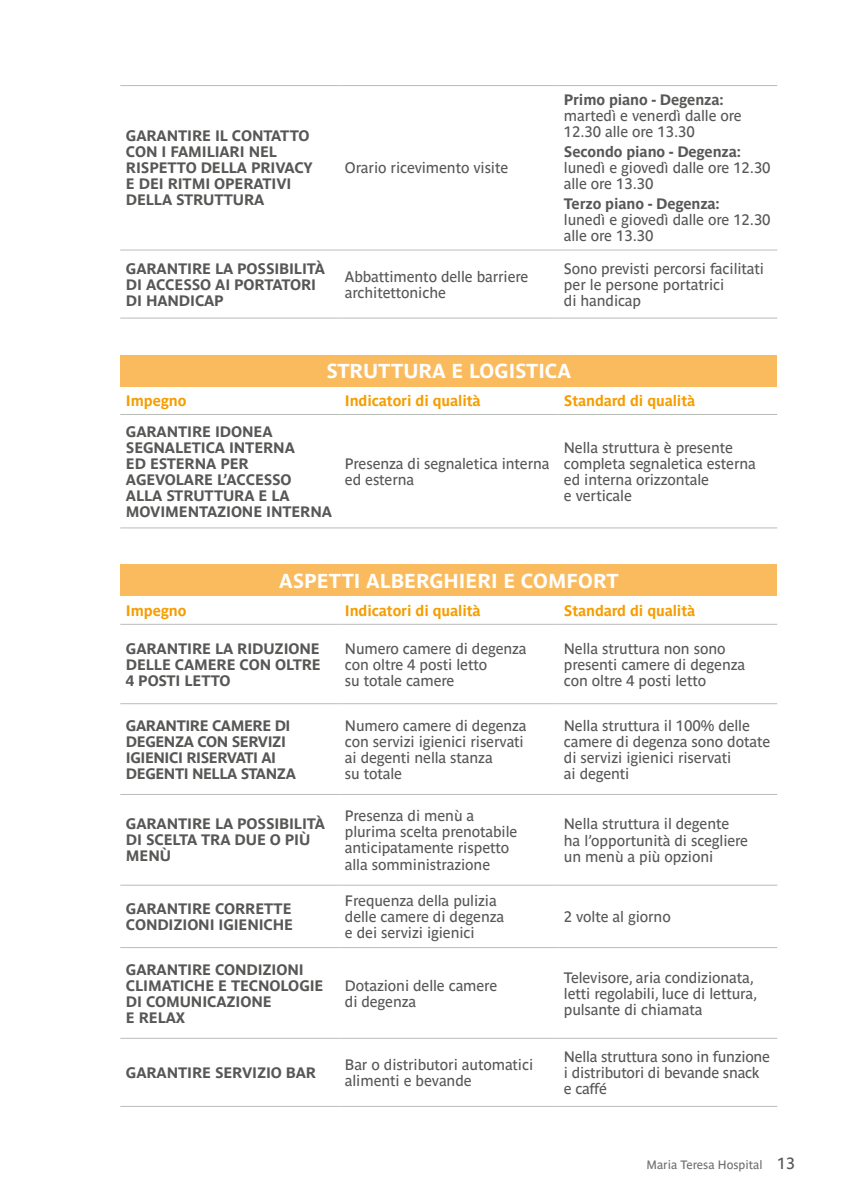
<style>
.page{position:relative;width:851px;height:1191px;background:#fff}
.page>*{position:absolute;margin:0;border:0;box-sizing:border-box;transform-origin:0 0}
.t1{font:700 20px "Parisine Ptf";color:#fff}
.t2{font:15px/16px "Parisine Ptf";letter-spacing:-.01em;color:#575756}
.t3{font:700 15px/16px "Parisine Ptf";letter-spacing:-.01em;color:#575756}
.t4{font:700 15px "Parisine Ptf";letter-spacing:-.01em;color:#f59d00}
.t5{font:700 15px/16px "Parisine Ptf";letter-spacing:-.03em;color:#575756}
.t6{font:12px "Parisine Ptf";color:#70706f}
.s1{font-size:16px;color:#575756}
</style>
<div class="page">
<div style="left:120px;top:565px;width:657px;height:31px;background:#fabb5e"></div>
<hr style="left:120px;top:624px;width:219px;height:1px;background:#b8beb7">
<hr style="left:339px;top:624px;width:219px;height:1px;background:#b8beb7">
<hr style="left:558px;top:624px;width:219px;height:1px;background:#b8beb7">
<hr style="left:120px;top:703px;width:219px;height:1px;background:#b8beb7">
<hr style="left:339px;top:703px;width:219px;height:1px;background:#b8beb7">
<hr style="left:558px;top:703px;width:219px;height:1px;background:#b8beb7">
<hr style="left:120px;top:794px;width:219px;height:1px;background:#b8beb7">
<hr style="left:339px;top:794px;width:219px;height:1px;background:#b8beb7">
<hr style="left:558px;top:794px;width:219px;height:1px;background:#b8beb7">
<hr style="left:120px;top:884px;width:219px;height:1px;background:#b8beb7">
<hr style="left:339px;top:884px;width:219px;height:1px;background:#b8beb7">
<hr style="left:558px;top:884px;width:219px;height:1px;background:#b8beb7">
<hr style="left:120px;top:947px;width:219px;height:1px;background:#b8beb7">
<hr style="left:339px;top:947px;width:219px;height:1px;background:#b8beb7">
<hr style="left:558px;top:947px;width:219px;height:1px;background:#b8beb7">
<hr style="left:120px;top:1037px;width:219px;height:1px;background:#b8beb7">
<hr style="left:339px;top:1037px;width:219px;height:1px;background:#b8beb7">
<hr style="left:558px;top:1037px;width:219px;height:1px;background:#b8beb7">
<hr style="left:120px;top:1105px;width:219px;height:1px;background:#b8beb7">
<hr style="left:339px;top:1105px;width:219px;height:1px;background:#b8beb7">
<hr style="left:558px;top:1105px;width:219px;height:1px;background:#b8beb7">
<div style="left:120px;top:355px;width:657px;height:31px;background:#fabb5e"></div>
<hr style="left:120px;top:414px;width:219px;height:1px;background:#b8beb7">
<hr style="left:339px;top:414px;width:219px;height:1px;background:#b8beb7">
<hr style="left:558px;top:414px;width:219px;height:1px;background:#b8beb7">
<hr style="left:120px;top:527px;width:219px;height:1px;background:#b8beb7">
<hr style="left:339px;top:527px;width:219px;height:1px;background:#b8beb7">
<hr style="left:558px;top:527px;width:219px;height:1px;background:#b8beb7">
<hr style="left:120px;top:85px;width:219px;height:1px;background:#b8beb7">
<hr style="left:339px;top:85px;width:219px;height:1px;background:#b8beb7">
<hr style="left:558px;top:85px;width:219px;height:1px;background:#b8beb7">
<hr style="left:120px;top:249px;width:219px;height:1px;background:#b8beb7">
<hr style="left:339px;top:249px;width:219px;height:1px;background:#b8beb7">
<hr style="left:558px;top:249px;width:219px;height:1px;background:#b8beb7">
<hr style="left:120px;top:317px;width:219px;height:1px;background:#b8beb7">
<hr style="left:339px;top:317px;width:219px;height:1px;background:#b8beb7">
<hr style="left:558px;top:317px;width:219px;height:1px;background:#b8beb7">
<p class="t3" style="left:126px;top:127px;width:188px">GARANTIRE IL CONTATTO<br>CON I FAMILIARI NEL<br>RISPETTO DELLA PRIVACY<br>E DEI RITMI OPERATIVI<br>DELLA STRUTTURA</p>
<p class="t2" style="left:345px;top:159px;width:165px">Orario ricevimento visite</p>
<p class="t3" style="left:564px;top:91px;width:161px">Primo piano - Degenza:</p>
<p class="t2" style="left:564px;top:107px;width:179px">martedì e venerdì dalle ore<br>12.30 alle ore 13.30</p>
<p class="t3" style="left:564px;top:143px;width:178px">Secondo piano - Degenza:</p>
<p class="t2" style="left:564px;top:159px;width:208px">lunedì e giovedì dalle ore 12.30 alle ore 13.30</p>
<p class="t3" style="left:564px;top:195px;width:157px">Terzo piano - Degenza:</p>
<p class="t2" style="left:564px;top:211px;width:208px">lunedì e giovedì dalle ore 12.30 alle ore 13.30</p>
<p class="t3" style="left:126px;top:259px;width:200px">GARANTIRE LA POSSIBILITÀ<br>DI ACCESSO AI PORTATORI<br>DI HANDICAP</p>
<p class="t2" style="left:345px;top:267px;width:185px">Abbattimento delle barriere architettoniche</p>
<p class="t2" style="left:564px;top:259px;width:202px">Sono previsti percorsi facilitati per le persone portatrici<br>di handicap</p>
<h1 class="t1" style="left:326px;top:356px;width:246px">STRUTTURA E LOGISTICA</h1>
<p class="t4" style="left:126px;top:389px;width:62px">Impegno</p>
<p class="t4" style="left:345px;top:389px;width:137px">Indicatori di qualità</p>
<p class="t4" style="left:564px;top:389px;width:133px">Standard di qualità</p>
<p class="t3" style="left:126px;top:422px;width:207px">GARANTIRE IDONEA<br>SEGNALETICA INTERNA<br>ED ESTERNA PER<br>AGEVOLARE L’ACCESSO<br>ALLA STRUTTURA E LA<br>MOVIMENTAZIONE INTERNA</p>
<p class="t2" style="left:564px;top:438px;width:193px">Nella struttura è presente completa segnaletica esterna ed interna orizzontale<br>e verticale</p>
<p class="t2" style="left:345px;top:454px;width:206px">Presenza di segnaletica interna ed esterna</p>
<h1 class="t1" style="left:279px;top:566px;width:341px">ASPETTI ALBERGHIERI E COMFORT</h1>
<p class="t4" style="left:126px;top:599px;width:62px">Impegno</p>
<p class="t4" style="left:345px;top:599px;width:137px">Indicatori di qualità</p>
<p class="t4" style="left:564px;top:599px;width:133px">Standard di qualità</p>
<p class="t3" style="left:126px;top:639px;width:196px;text-align:justify">GARANTIRE LA RIDUZIONE DELLE CAMERE CON OLTRE 4 POSTI LETTO</p>
<p class="t2" style="left:345px;top:639px;width:183px">Numero camere di degenza con oltre 4 posti letto<br>su totale camere</p>
<p class="t2" style="left:564px;top:639px;width:183px">Nella struttura non sono presenti camere di degenza con oltre 4 posti letto</p>
<p class="t5" style="left:126px;top:716px;width:171px">GARANTIRE CAMERE DI<br>DEGENZA CON SERVIZI<br>IGIENICI RISERVATI AI<br>DEGENTI NELLA STANZA</p>
<p class="t2" style="left:345px;top:716px;width:183px">Numero camere di degenza con servizi igienici riservati ai degenti nella stanza<br>su totale</p>
<p class="t2" style="left:564px;top:716px;width:208px">Nella struttura il 100% delle camere di degenza sono dotate di servizi igienici riservati<br>ai degenti</p>
<p class="t3" style="left:126px;top:815px;width:200px">GARANTIRE LA POSSIBILITÀ<br>DI SCELTA TRA DUE O PIÙ<br>MENÙ</p>
<p class="t2" style="left:345px;top:807px;width:174px">Presenza di menù a plurima scelta prenotabile anticipatamente rispetto alla somministrazione</p>
<p class="t2" style="left:564px;top:815px;width:186px">Nella struttura il degente ha l’opportunità di scegliere un menù a più opzioni</p>
<p class="t3" style="left:126px;top:899px;width:169px">GARANTIRE CORRETTE<br>CONDIZIONI IGIENICHE</p>
<p class="t2" style="left:345px;top:891px;width:161px">Frequenza della pulizia delle camere di degenza e dei servizi igienici</p>
<p class="t2" style="left:564px;top:907px;width:108px">2 volte al giorno</p>
<p class="t3" style="left:126px;top:960px;width:199px">GARANTIRE CONDIZIONI<br>CLIMATICHE E TECNOLOGIE<br>DI COMUNICAZIONE<br>E RELAX</p>
<p class="t2" style="left:345px;top:976px;width:154px">Dotazioni delle camere di degenza</p>
<p class="t2" style="left:564px;top:968px;width:195px">Televisore, aria condizionata, letti regolabili, luce di lettura, pulsante di chiamata</p>
<p class="t3" style="left:126px;top:1063px;width:192px">GARANTIRE SERVIZIO BAR</p>
<p class="t2" style="left:345px;top:1055px;width:190px">Bar o distributori automatici alimenti e bevande</p>
<p class="t2" style="left:564px;top:1047px;width:208px">Nella struttura sono in funzione i distributori di bevande snack e caffé</p>
<p class="t6" style="left:646px;top:1155px;width:150px">Maria Teresa Hospital <span class="s1">13</span></p>
</div>
